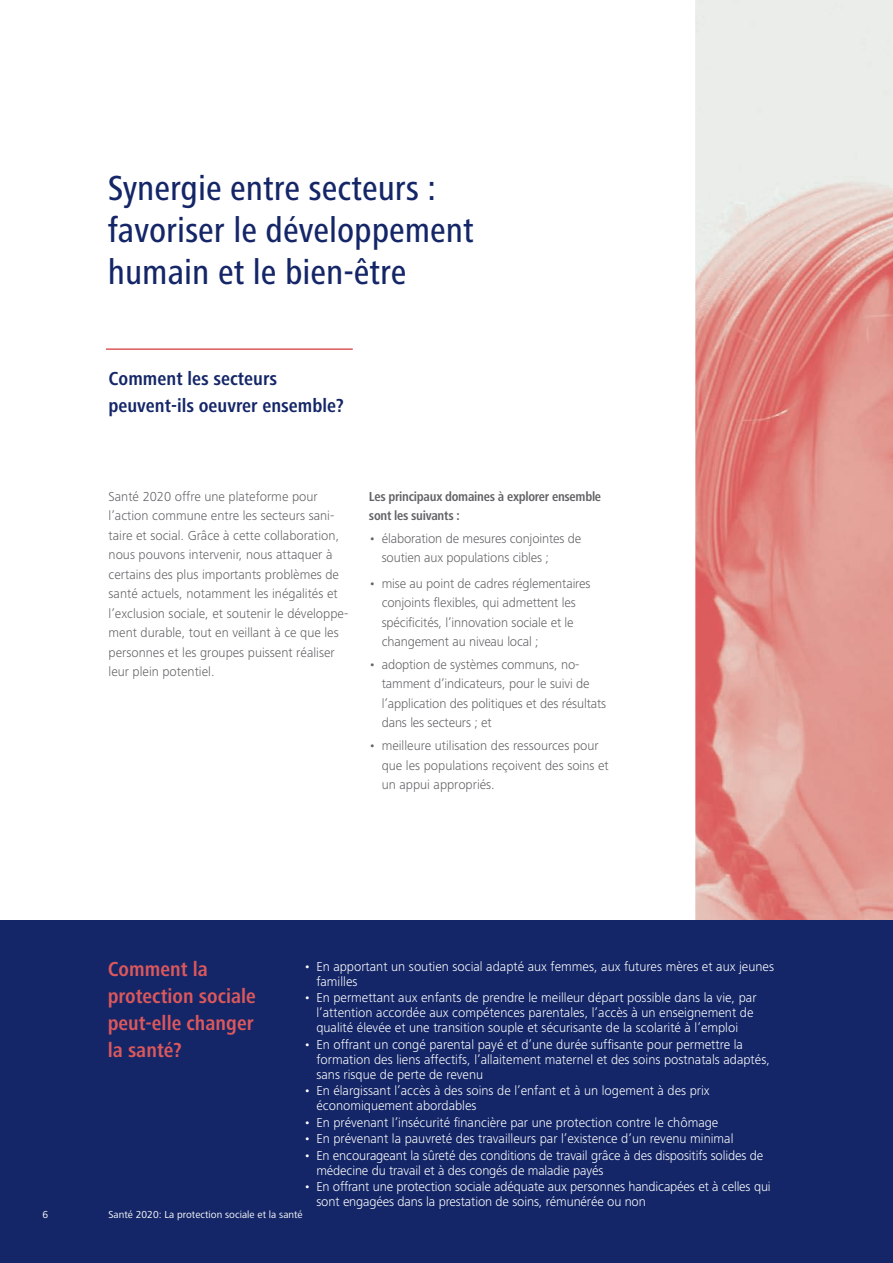
<style>
.page{position:relative;width:893px;height:1263px;background:#fff}
.page>*{position:absolute;margin:0;border:0;box-sizing:border-box;transform-origin:0 0}
.Heading1{font:500 condensed 36px "Frutiger Next LT";color:#142667}
.Heading2{font:700 condensed 21px/27px "Frutiger Next LT";color:#dc585c}
.Heading2-2{font:700 condensed 19.5px "Frutiger Next LT";color:#142667}
.Bullits{font:300 13.5px/15px "Frutiger Next LT";color:#fff}
.Bullits-2{font:300 13.5px/19.5px "Frutiger Next LT";color:#636366}
.t1{font:700 condensed 13.5px/19.5px "Frutiger Next LT";letter-spacing:-.02em;color:#636366}
.t2{font:10.5px "Frutiger Next LT";color:#fff}
</style>
<div class="page">
<img style="left:695px;top:0;width:198px;height:921px">
<div style="left:0;top:921px;width:893px;height:342px;background:#142667"></div>
<hr style="left:106px;top:348px;width:247px;height:2px;background:#dc585c">
<p class="Heading1" style="left:108px;top:168px;width:330px">Synergie entre secteurs :</p>
<p class="Heading1" style="left:108px;top:210px;width:368px">favoriser le développement</p>
<p class="Heading1" style="left:108px;top:252px;width:300px">humain et le bien-être</p>
<p class="Heading2-2" style="left:109px;top:367px;width:170px">Comment les secteurs</p>
<p class="Heading2-2" style="left:109px;top:394px;width:237px">peuvent-ils oeuvrer ensemble?</p>
<p class="Bullits-2" style="left:109px;top:487px;width:241px">Santé 2020 offre une plateforme pour l’action commune entre les secteurs sani&shy;taire et social. Grâce à cette collaboration, nous pouvons intervenir, nous attaquer à certains des plus importants problèmes de santé actuels, notamment les inégalités et l’exclusion sociale, et soutenir le développe&shy;ment durable, tout en veillant à ce que les personnes et les groupes puissent réaliser leur plein potentiel.</p>
<p class="t1" style="left:369px;top:487px;width:234px">Les principaux domaines à explorer ensemble sont les suivants :</p>
<p class="Bullits-2" style="left:382px;top:529px;width:201px;text-indent:-13px">• élaboration de mesures conjointes de soutien aux populations cibles ;</p>
<p class="Bullits-2" style="left:382px;top:574px;width:210px;text-indent:-13px">• mise au point de cadres réglementaires conjoints flexibles, qui admettent les spécificités, l’innovation sociale et le changement au niveau local ;</p>
<p class="Bullits-2" style="left:382px;top:655px;width:226px;text-indent:-13px">• adoption de systèmes communs, no&shy;tamment d’indicateurs, pour le suivi de l’application des politiques et des résultats dans les secteurs ; et</p>
<p class="Bullits-2" style="left:382px;top:736px;width:229px;text-indent:-13px">• meilleure utilisation des ressources pour que les populations reçoivent des soins et un appui appropriés.</p>
<p class="Bullits" style="left:316px;top:959px;width:459px;text-indent:-13px">• En apportant un soutien social adapté aux femmes, aux futures mères et aux jeunes familles</p>
<p class="Bullits" style="left:316px;top:990px;width:442px;text-indent:-13px">• En permettant aux enfants de prendre le meilleur départ possible dans la vie, par l’attention accordée aux compétences parentales, l’accès à un enseignement de qualité élevée et une transition souple et sécurisante de la scolarité à l’emploi</p>
<p class="Bullits" style="left:316px;top:1037px;width:455px;text-indent:-13px">• En offrant un congé parental payé et d’une durée suffisante pour permettre la formation des liens affectifs, l’allaitement maternel et des soins postnatals adaptés, sans risque de perte de revenu</p>
<p class="Bullits" style="left:316px;top:1083px;width:395px;text-indent:-13px">• En élargissant l’accès à des soins de l’enfant et à un logement à des prix économiquement abordables</p>
<p class="Bullits" style="left:304px;top:1115px;width:416px">• En prévenant l’insécurité financière par une protection contre le chômage</p>
<p class="Bullits" style="left:304px;top:1131px;width:431px">• En prévenant la pauvreté des travailleurs par l’existence d’un revenu minimal</p>
<p class="Bullits" style="left:316px;top:1148px;width:448px;text-indent:-13px">• En encourageant la sûreté des conditions de travail grâce à des dispositifs solides de médecine du travail et à des congés de maladie payés</p>
<p class="Bullits" style="left:316px;top:1179px;width:456px;text-indent:-13px">• En offrant une protection sociale adéquate aux personnes handicapées et à celles qui sont engagées dans la prestation de soins, rémunérée ou non</p>
<p class="Heading2" style="left:108px;top:956px;width:102px">Comment la</p>
<p class="Heading2" style="left:108px;top:983px;width:150px">protection sociale peut-elle changer</p>
<p class="Heading2" style="left:108px;top:1037px;width:75px">la santé?</p>
<p class="t2" style="left:43px;top:1209px;width:7px">6</p>
<p class="t2" style="left:109px;top:1208px;width:196px">Santé 2020: La protection sociale et la santé</p>
</div>
